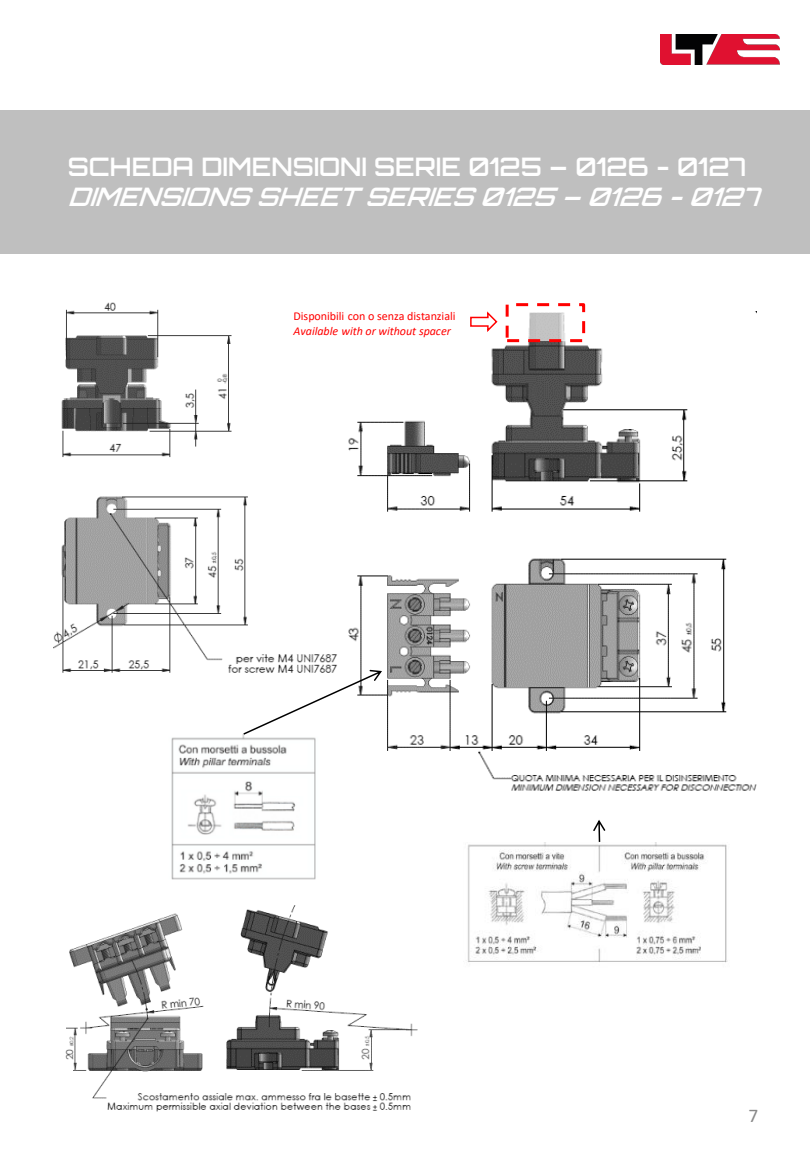
<style>
.page{position:relative;width:810px;height:1170px;background:#fff}
.page>*{position:absolute;margin:0;border:0;box-sizing:border-box;transform-origin:0 0}
.t1{font:600 25.5px "Orbitron";color:#fff}
.t2{font:italic 600 25.5px "Orbitron";color:#fff}
.t3{font:19.5px "Calibri";color:#898989}
.t4{font:12px "Calibri";letter-spacing:-.005em;color:#f00}
.t5{font:italic 12px "Calibri";letter-spacing:-.005em;color:#f00}
</style>
<div class="page">
<div style="left:0;top:110px;width:810px;height:143px;background:#bfbfbf"></div>
<img style="left:53px;top:302px;width:284px;height:371px">
<img style="left:348px;top:311px;width:408px;height:480px">
<img style="left:171px;top:734px;width:145px;height:146px">
<img style="left:467px;top:842px;width:261px;height:121px">
<img style="left:65px;top:906px;width:353px;height:206px">
<svg style="left:243px;top:670px;width:139px;height:65px"></svg>
<svg style="left:593px;top:820px;width:12px;height:22px"></svg>
<img style="left:660px;top:34px;width:119px;height:31px">
<div style="left:507px;top:305px;width:77px;height:36px;background:#fff;opacity:.66"></div>
<div style="left:506px;top:303px;width:79px;height:39px;border:3px dashed #f00"></div>
<svg style="left:469px;top:311px;width:30px;height:23px"></svg>
<p class="t1" style="left:68px;top:150px;width:680px">SCHEDA DIMENSIONI SERIE 0125 – 0126 - 0127</p>
<p class="t2" style="left:68px;top:180px;width:703px">DIMENSIONS SHEETSERIES 0125 – 0126 - 0127</p>
<p class="t4" style="left:294px;top:308px;width:164px">Disponibili con o senza distanziali</p>
<p class="t5" style="left:294px;top:322px;width:159px">Available with or without spacer</p>
<p class="t3" style="left:748px;top:1102px;width:11px">7</p>
</div>
